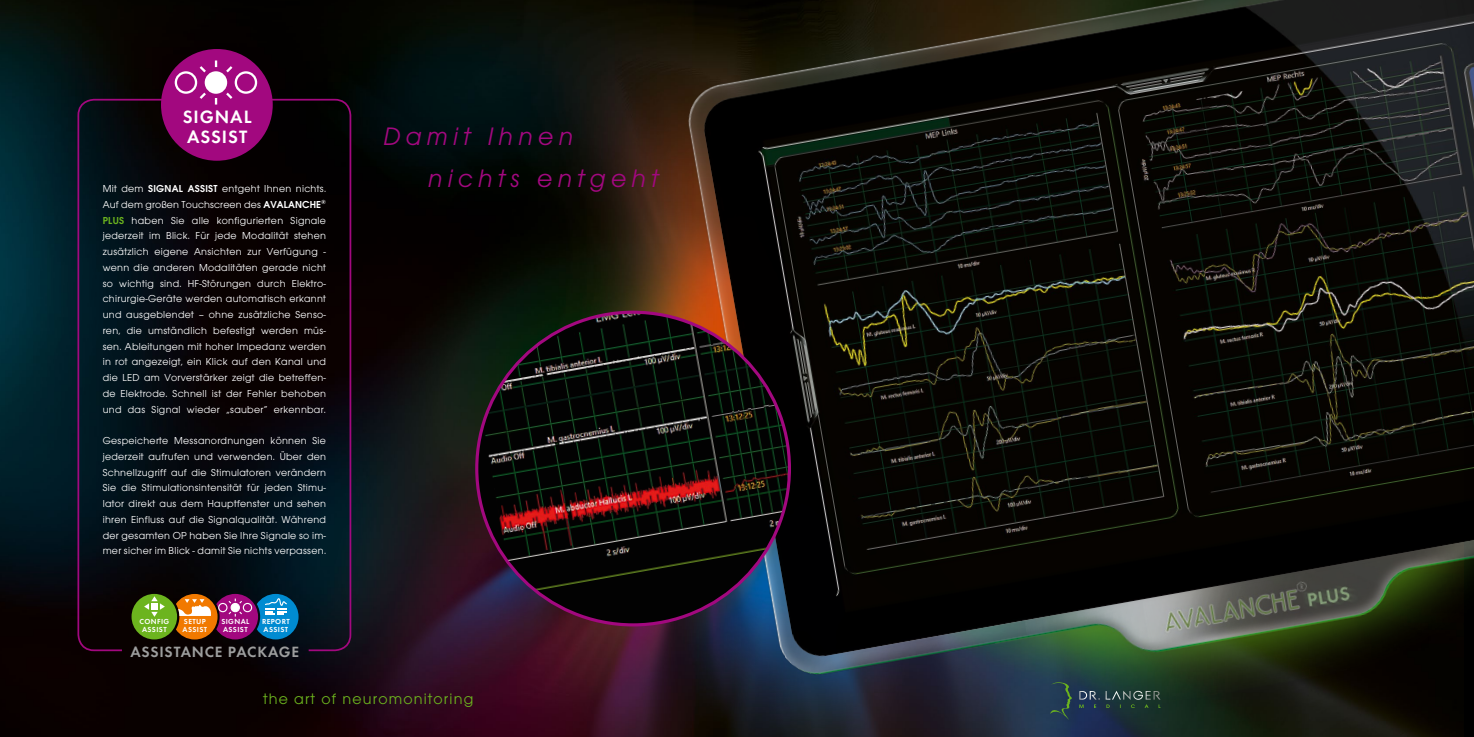
<style>
.page{position:relative;width:1474px;height:737px;background:#fff}
.page>*{position:absolute;margin:0;border:0;box-sizing:border-box;transform-origin:0 0}
.t1{font:italic 26.25px/42px "Avant Garde Gothic Itc T";letter-spacing:.2em;color:#a2087f}
.t2{font:600 18.55px/20.4px "Futura T";letter-spacing:.05em;color:#fff}
.t3{font:15.75px "Avant Garde Gothic Itc T";letter-spacing:.075em;color:#6cb41e}
.t4{font:600 15.4px "Futura T";letter-spacing:.05em;color:#9d9e9e}
.t5{font:10.5px/15.8px "Avant Garde Gothic Itc T";letter-spacing:.025em;color:#fff;text-align:justify}
.t6{font:600 7.52px/8.3px "Futura T";letter-spacing:.05em;color:#fff}
.s1{font-weight:600}
.s2{font-weight:600;color:#6cb41e}
</style>
<div class="page">
<img style="left:0;top:0;width:626px;height:737px">
<div style="left:131px;top:594px;width:46px;height:45px;background:#6cb41e;border-radius:50%"></div>
<svg style="left:144px;top:596px;width:21px;height:21px"></svg>
<svg style="left:176px;top:594px;width:122px;height:45px;background:#785a6e"></svg>
<img style="left:626px;top:0;width:847px;height:737px">
<img style="left:477px;top:312px;width:312px;height:313px;border-radius:156px">
<div style="left:77px;top:99px;width:274px;height:552px;border:2px solid #a2087f;border-radius:16px"></div>
<div style="left:161px;top:49px;width:112px;height:112px;background:#a2087f;border-radius:50%"></div>
<div style="left:235px;top:71px;width:22px;height:23px;border:2px solid #fff;border-radius:50%"></div>
<div style="left:206px;top:72px;width:20px;height:21px;background:#fff;border-radius:50%"></div>
<div style="left:205px;top:71px;width:22px;height:23px;border:2px solid #fff;border-radius:50%"></div>
<div style="left:175px;top:71px;width:22px;height:23px;border:2px solid #fff;border-radius:50%"></div>
<svg style="left:215px;top:60px;width:2px;height:7px"></svg>
<svg style="left:215px;top:98px;width:2px;height:7px"></svg>
<svg style="left:199px;top:66px;width:7px;height:7px"></svg>
<svg style="left:226px;top:92px;width:7px;height:7px"></svg>
<svg style="left:199px;top:90px;width:9px;height:9px"></svg>
<svg style="left:226px;top:66px;width:7px;height:7px"></svg>
<h2 class="t2" style="left:183px;top:106px;width:70px">SIGNAL<br>ASSIST</h2>
<p class="t5" style="left:103px;top:180px;width:225px">Mit dem <span class="s1">SIGNAL ASSIST</span> entgeht Ihnen nichts.<br>Auf dem großen Touchscreen des <span class="s1">AVALANCHE</span><sup>® </sup><span class="s2">PLUS</span> haben Sie alle konfigurierten Signale jederzeit im Blick. Für jede Modalität stehen zusätzlich eigene Ansichten zur Verfügung - wenn die anderen Modalitäten gerade nicht so wichtig sind. HF-Störungen durch Elektro&shy;chirurgie-Geräte werden automatisch erkannt und ausgeblendet – ohne zusätzliche Senso&shy;ren, die umständlich befestigt werden müs&shy;sen. Ableitungen mit hoher Impedanz werden in rot angezeigt, ein Klick auf den Kanal und die LED am Vorverstärker zeigt die betreffen&shy;de Elektrode. Schnell ist der Fehler behoben und das Signal wieder „sauber“ erkennbar.</p>
<p class="t5" style="left:103px;top:432px;width:225px">Gespeicherte Messanordnungen können Sie jederzeit aufrufen und verwenden. Über den Schnellzugriff auf die Stimulatoren verändern Sie die Stimulationsintensität für jeden Stimu&shy;lator direkt aus dem Hauptfenster und sehen ihren Einfluss auf die Signalqualität. Während der gesamten OP haben Sie Ihre Signale so im&shy;mer sicher im Blick - damit Sie nichts verpassen.</p>
<h1 class="t1" style="left:428px;top:115px;width:232px;text-indent:-45px">Damit Ihnen nichts entgeht</h1>
<p class="t6" style="left:139px;top:617px;width:31px;text-align:center">CONFIG<br>ASSIST</p>
<p class="t6" style="left:221px;top:617px;width:30px">SIGNAL<br>ASSIST</p>
<h3 class="t4" style="left:130px;top:642px;width:170px">ASSISTANCE PACKAGE</h3>
<h3 class="t3" style="left:263px;top:690px;width:211px">the art of neuromonitoring</h3>
<p class="t6" style="left:262px;top:617px;width:29px">REPORT<br>ASSIST</p>
<p class="t6" style="left:183px;top:617px;width:26px">SETUP<br>ASSIST</p>
</div>
